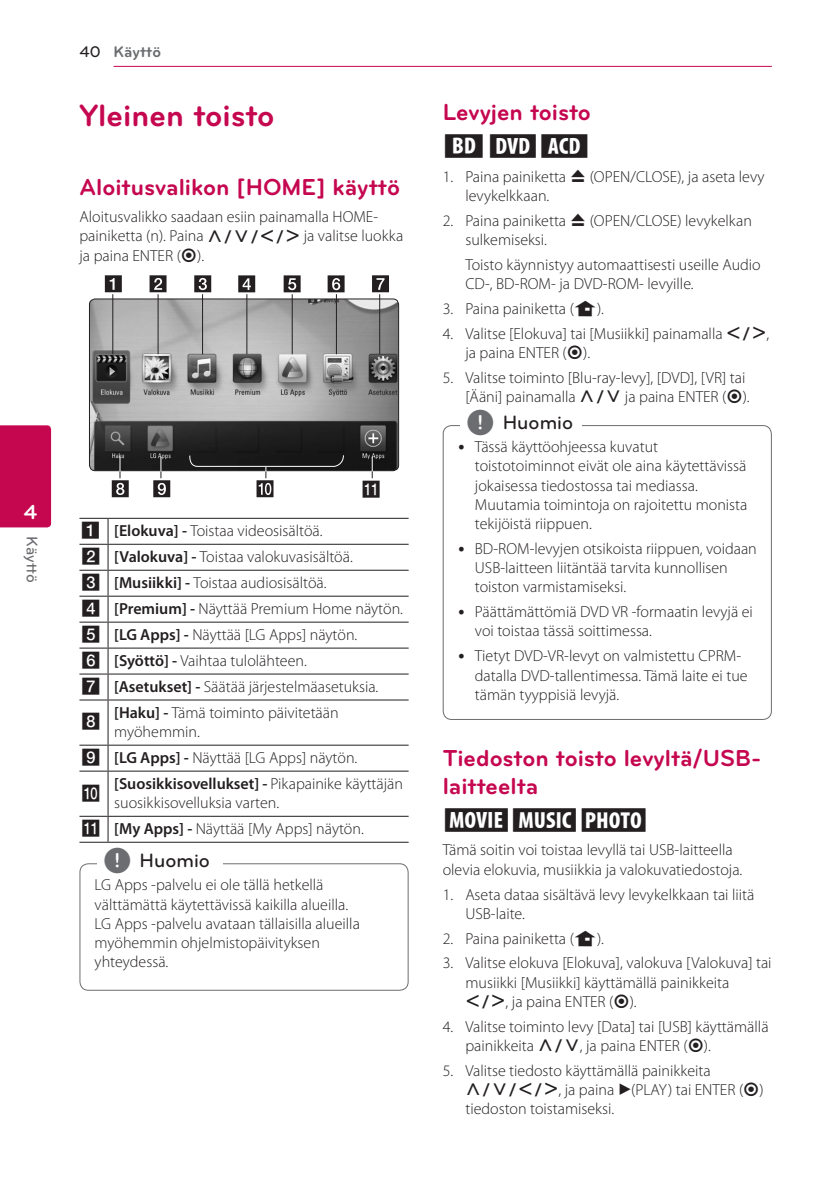
<style>
.page{position:relative;width:840px;height:1191px;background:#fff}
.page>*{position:absolute;margin:0;border:0;box-sizing:border-box;transform-origin:0 0}
.Title_1{font:700 32px "Bryant LG";color:#c50750}
.Title_2{font:700 24px/28px "Bryant LG";color:#c50750}
.Content_text_Light{font:24px "UPSYS Common";color:#231f20}
.t1{font:700 21px "Bryant LG";color:#fff}
.t2{font:500 20px "Bryant LG";color:#231f20}
.Content_text_Num{font:300 16px/19.2px "Myriad Pro";color:#231f20}
.Content_text_SemiBol{font:300 16px/19.2px "Myriad Pro";color:#231f20}
.Content_text_Light-2{font:300 16px/19.2px "Myriad Pro";color:#231f20}
.Contents_Text_Sub_Nu{font:300 16px/19.2px "Myriad Pro";color:#231f20}
.Content_text_Light-3{font:16px "UPSYS Boxed Number";color:#231f20}
.Chapter_Title_Top_L{font:700 16px "Bryant LG";color:#6c6d70}
.Chapter_Title_Side{font:500 16px "Bryant LG";color:#6c6d70}
.Page_No_left{font:500 16px "Bryant LG";color:#231f20}
.s1{font-family:"UPSYS Common";font-weight:400}
.s2{font-weight:600}
.s3{font-family:"UPSYS Common";font-weight:400;font-size:30px;color:#6c6d70}
</style>
<div class="page">
<hr style="left:113px;top:66px;width:658px;height:1px;background:#c50750">
<div style="left:0;top:425px;width:51px;height:102px;background:#c50750"></div>
<img style="left:90px;top:300px;width:308px;height:171px">
<div style="left:89px;top:298px;width:310px;height:173px;border:1px solid #231f20;border-radius:6px"></div>
<hr style="left:112px;top:294px;width:1px;height:60px;background:#231f20">
<hr style="left:157px;top:294px;width:1px;height:60px;background:#231f20">
<hr style="left:202px;top:294px;width:1px;height:60px;background:#231f20">
<hr style="left:246px;top:294px;width:1px;height:60px;background:#231f20">
<hr style="left:291px;top:294px;width:1px;height:60px;background:#231f20">
<hr style="left:379px;top:294px;width:1px;height:60px;background:#231f20">
<hr style="left:336px;top:294px;width:1px;height:60px;background:#231f20">
<svg style="left:105px;top:275px;width:17px;height:17px"></svg>
<svg style="left:149px;top:275px;width:17px;height:17px"></svg>
<svg style="left:194px;top:275px;width:17px;height:17px"></svg>
<svg style="left:238px;top:275px;width:17px;height:17px"></svg>
<svg style="left:283px;top:275px;width:17px;height:17px"></svg>
<svg style="left:327px;top:275px;width:17px;height:17px"></svg>
<svg style="left:372px;top:275px;width:17px;height:17px"></svg>
<svg style="left:112px;top:457px;width:17px;height:40px"></svg>
<svg style="left:153px;top:457px;width:17px;height:40px"></svg>
<svg style="left:371px;top:457px;width:1px;height:21px"></svg>
<svg style="left:189px;top:454px;width:155px;height:43px"></svg>
<hr style="left:108px;top:518px;width:300px;height:1px;background:#231f20">
<hr style="left:107px;top:700px;width:1px;height:44px;background:#231f20">
<hr style="left:107px;top:771px;width:1px;height:44px;background:#231f20">
<hr style="left:108px;top:841px;width:300px;height:1px;background:#231f20">
<hr style="left:108px;top:544px;width:300px;height:1px;background:#231f20">
<hr style="left:108px;top:570px;width:300px;height:1px;background:#231f20">
<hr style="left:108px;top:595px;width:300px;height:1px;background:#231f20">
<hr style="left:108px;top:621px;width:300px;height:1px;background:#231f20">
<hr style="left:108px;top:647px;width:300px;height:1px;background:#231f20">
<hr style="left:108px;top:673px;width:300px;height:1px;background:#231f20">
<svg style="left:79px;top:518px;width:29px;height:182px"></svg>
<hr style="left:108px;top:699px;width:300px;height:1px;background:#231f20">
<hr style="left:108px;top:744px;width:300px;height:1px;background:#231f20">
<svg style="left:79px;top:744px;width:29px;height:27px"></svg>
<hr style="left:108px;top:770px;width:300px;height:1px;background:#231f20">
<svg style="left:79px;top:815px;width:29px;height:27px"></svg>
<hr style="left:108px;top:815px;width:300px;height:1px;background:#231f20">
<div style="left:79px;top:863px;width:329px;height:127px;border:1px solid #6c6d70;border-radius:9px"></div>
<div style="left:97px;top:857px;width:126px;height:20px;background:#fff"></div>
<div style="left:442px;top:425px;width:329px;height:295px;border:1px solid #6c6d70;border-radius:9px"></div>
<div style="left:460px;top:419px;width:121px;height:20px;background:#fff"></div>
<p class="t1" style="left:24px;top:499px;width:15px">4</p>
<p class="Chapter_Title_Side" style="left:42px;top:536px;width:48px;rotate:90deg">Käyttö</p>
<p class="Page_No_left" style="left:79px;top:42px;width:23px">40</p>
<p class="Chapter_Title_Top_L" style="left:113px;top:42px;width:49px">Käyttö</p>
<p class="Title_1" style="left:79px;top:96px;width:196px">Yleinen toisto</p>
<p class="Title_2" style="left:79px;top:173px;width:322px">Aloitusvalikon [HOME] käyttö</p>
<p class="Content_text_Light-2" style="left:79px;top:207px;width:325px">Aloitusvalikko saadaan esiin painamalla HOME&shy;painiketta (n). Paina <span class="s1">W/S/A/D</span> ja valitse luokka ja paina ENTER (<span class="s1">B</span>).</p>
<p class="Content_text_Light-3" style="left:361px;top:480px;width:21px">K</p>
<p class="Content_text_Light-3" style="left:81px;top:522px;width:21px">A</p>
<p class="Content_text_SemiBol" style="left:114px;top:521px;width:210px"><span class="s2">[Elokuva] -</span> Toistaa videosisältöä.</p>
<p class="Content_text_Light-3" style="left:81px;top:548px;width:21px">B</p>
<p class="Content_text_SemiBol" style="left:114px;top:547px;width:240px"><span class="s2">[Valokuva] -</span> Toistaa valokuvasisältöä.</p>
<p class="Content_text_Light-3" style="left:81px;top:573px;width:21px">C</p>
<p class="Content_text_SemiBol" style="left:114px;top:573px;width:214px"><span class="s2">[Musiikki] -</span> Toistaa audiosisältöä.</p>
<p class="Content_text_Light-3" style="left:81px;top:599px;width:21px">D</p>
<p class="Content_text_SemiBol" style="left:114px;top:599px;width:290px"><span class="s2">[Premium] -</span> Näyttää Premium Home näytön.</p>
<p class="Content_text_Light-3" style="left:81px;top:625px;width:21px">E</p>
<p class="Content_text_SemiBol" style="left:114px;top:625px;width:244px"><span class="s2">[LG Apps] -</span> Näyttää [LG Apps] näytön.</p>
<p class="Content_text_Light-3" style="left:81px;top:651px;width:21px">F</p>
<p class="Content_text_SemiBol" style="left:114px;top:650px;width:194px"><span class="s2">[Syöttö] -</span> Vaihtaa tulolähteen.</p>
<p class="Content_text_Light-3" style="left:81px;top:677px;width:21px">G</p>
<p class="Content_text_SemiBol" style="left:114px;top:676px;width:265px"><span class="s2">[Asetukset] -</span> Säätää järjestelmäasetuksia.</p>
<p class="Content_text_Light-3" style="left:81px;top:713px;width:21px">H</p>
<p class="Content_text_SemiBol" style="left:114px;top:702px;width:226px"><span class="s2">[Haku] -</span> Tämä toiminto päivitetään myöhemmin.</p>
<p class="Content_text_Light-3" style="left:81px;top:748px;width:21px">I</p>
<p class="Content_text_SemiBol" style="left:114px;top:747px;width:244px"><span class="s2">[LG Apps] -</span> Näyttää [LG Apps] näytön.</p>
<p class="Content_text_Light-3" style="left:81px;top:784px;width:21px">J</p>
<p class="Content_text_SemiBol" style="left:114px;top:773px;width:290px"><span class="s2">[Suosikkisovellukset] -</span> Pikapainike käyttäjän suosikkisovelluksia varten.</p>
<p class="Content_text_Light-3" style="left:81px;top:819px;width:21px">K</p>
<p class="Content_text_SemiBol" style="left:114px;top:819px;width:251px"><span class="s2">[My Apps] -</span> Näyttää [My Apps] näytön.</p>
<p class="t2" style="left:103px;top:848px;width:108px"><span class="s3">,</span> Huomio</p>
<p class="Content_text_Num" style="left:95px;top:875px;width:267px">LG Apps -palvelu ei ole tällä hetkellä välttämättä käytettävissä kaikilla alueilla.<br>LG Apps -palvelu avataan tällaisilla alueilla myöhemmin ohjelmistopäivityksen yhteydessä.</p>
<p class="Title_2" style="left:442px;top:98px;width:150px">Levyjen toisto</p>
<p class="Content_text_Light" style="left:442px;top:132px;width:149px">ERT</p>
<p class="Content_text_Num" style="left:465px;top:167px;width:300px;text-indent:-23px">1. Paina painiketta <span class="s1">B</span> (OPEN/CLOSE), ja aseta levy levykelkkaan.</p>
<p class="Content_text_Num" style="left:465px;top:211px;width:288px;text-indent:-23px">2. Paina painiketta <span class="s1">B</span> (OPEN/CLOSE) levykelkan sulkemiseksi.</p>
<p class="Contents_Text_Sub_Nu" style="left:465px;top:255px;width:297px">Toisto käynnistyy automaattisesti useille Audio<br>CD-, BD-ROM- ja DVD-ROM- levyille.</p>
<p class="Content_text_Num" style="left:442px;top:299px;width:163px">3. Paina painiketta (<span class="s1">N</span>).</p>
<p class="Content_text_Num" style="left:465px;top:324px;width:305px;text-indent:-23px">4. Valitse [Elokuva] tai [Musiikki] painamalla <span class="s1">A/D</span>, ja paina ENTER (<span class="s1">B</span>).</p>
<p class="Content_text_Num" style="left:442px;top:368px;width:308px;text-align:right">5. Valitse toiminto [Blu-ray-levy], [DVD], [VR] tai [Ääni] painamalla <span class="s1">W/S</span> ja paina ENTER (<span class="s1">B</span>).</p>
<p class="Content_text_Num" style="left:474px;top:437px;width:274px">Tässä käyttöohjeessa kuvatut toistotoiminnot eivät ole aina käytettävissä jokaisessa tiedostossa tai mediassa.<br>Muutamia toimintoja on rajoitettu monista tekijöistä riippuen.</p>
<p class="Content_text_Num" style="left:474px;top:539px;width:283px">BD-ROM-levyjen otsikoista riippuen, voidaan<br>USB-laitteen liitäntää tarvita kunnollisen toiston varmistamiseksi.</p>
<p class="Content_text_Num" style="left:474px;top:602px;width:279px">Päättämättömiä DVD VR -formaatin levyjä ei voi toistaa tässä soittimessa.</p>
<p class="Content_text_Num" style="left:474px;top:646px;width:274px">Tietyt DVD-VR-levyt on valmistettu CPRM&shy;datalla DVD-tallentimessa. Tämä laite ei tue tämän tyyppisiä levyjä.</p>
<p class="t2" style="left:466px;top:410px;width:108px"><span class="s3">,</span> Huomio</p>
<p class="Title_2" style="left:442px;top:744px;width:320px">Tiedoston toisto levyltä/USB&shy;laitteelta</p>
<p class="Content_text_Light" style="left:442px;top:805px;width:207px">YUI</p>
<p class="Content_text_Light-2" style="left:442px;top:840px;width:301px">Tämä soitin voi toistaa levyllä tai USB-laitteella olevia elokuvia, musiikkia ja valokuvatiedostoja.</p>
<p class="Content_text_Num" style="left:465px;top:884px;width:290px;text-indent:-23px">1. Aseta dataa sisältävä levy levykelkkaan tai liitä<br>USB-laite.</p>
<p class="Content_text_Num" style="left:442px;top:928px;width:163px">2. Paina painiketta (<span class="s1">N</span>).</p>
<p class="Content_text_Num" style="left:465px;top:953px;width:307px;text-indent:-23px">3. Valitse elokuva [Elokuva], valokuva [Valokuva] tai musiikki [Musiikki] käyttämällä painikkeita<br><span class="s1">A/D</span>, ja paina ENTER (<span class="s1">B</span>).</p>
<p class="Content_text_Num" style="left:465px;top:1016px;width:304px;text-indent:-23px">4. Valitse toiminto levy [Data] tai [USB] käyttämällä painikkeita <span class="s1">W/S</span>, ja paina ENTER (<span class="s1">B</span>).</p>
<p class="Content_text_Num" style="left:465px;top:1060px;width:300px;text-indent:-23px">5. Valitse tiedosto käyttämällä painikkeita<br><span class="s1">W/S/A/D</span>, ja paina <span class="s1">D</span>(PLAY) tai ENTER (<span class="s1">B</span>) tiedoston toistamiseksi.</p>
</div>
